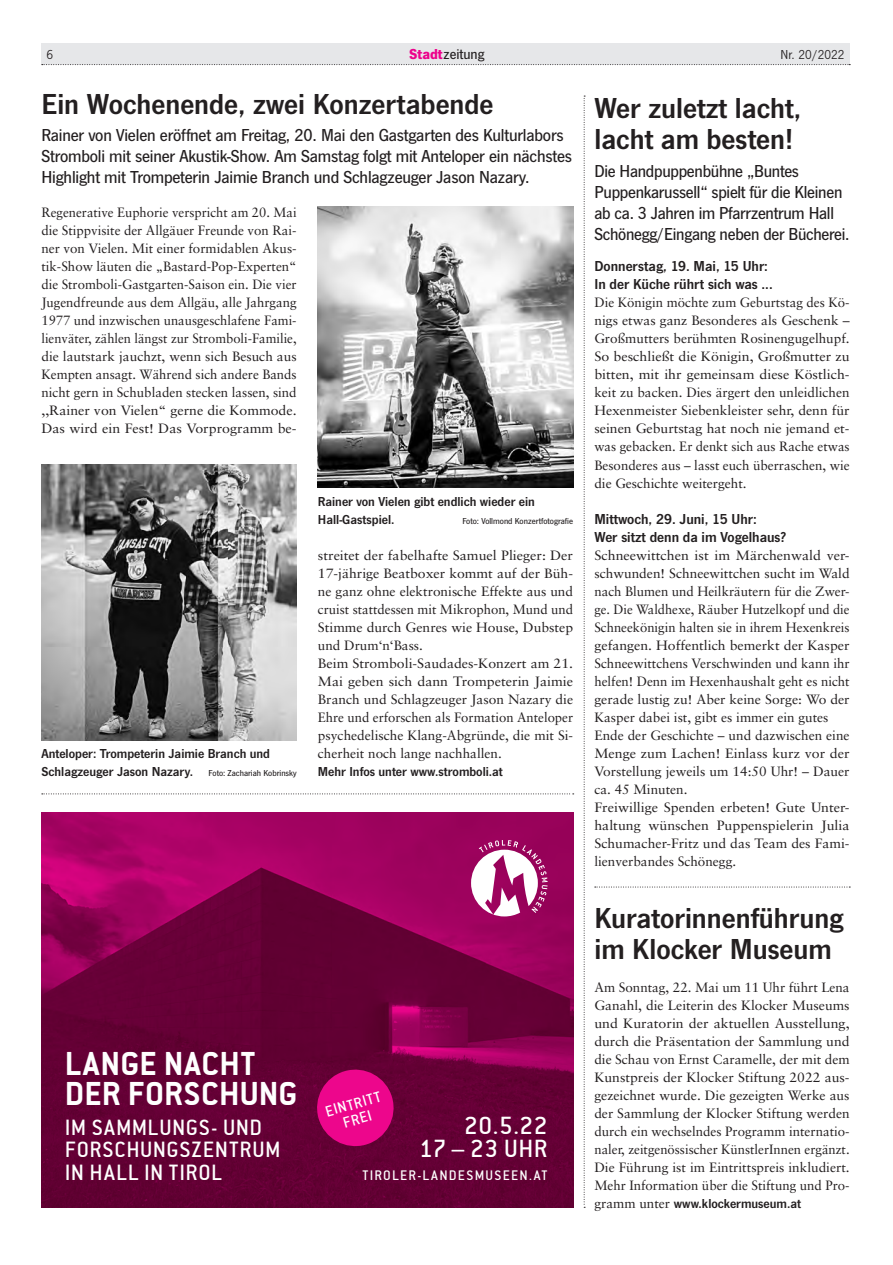
<style>
.page{position:relative;width:893px;height:1265px;background:#fff}
.page>*{position:absolute;margin:0;border:0;box-sizing:border-box;transform-origin:0 0}
.t1{font:36px/30px "Conduit ITCTT Bold";letter-spacing:.015em;color:#fff}
.t2{font:600 30px/31.5px "News Got T";color:#231f20}
.t3{font:27px/22.4px "Conduit Md ITCTT Medium";letter-spacing:.015em;color:#fff;text-align:right}
.t4{font:24px/22.8px "Conduit Md ITCTT Medium";letter-spacing:.03em;color:#fff}
.t5{font:500 18px/21px "News Got T";letter-spacing:-.01em;color:#231f20}
.t6{font:16.35px/15.6px "Conduit Md ITCTT Medium";color:#fff;text-align:center}
.t7{font:600 15px/18px "News Got T";color:#231f20}
.t8{font:15px "Conduit Md ITCTT Medium";letter-spacing:.08em;color:#fff}
.t9{font:500 15px "News Got T";color:#231f20}
.t10{font:13.5px/18px "Sabon";color:#231f20;scale:1.05 1}
.t11{font:13.5px/18px "Sabon";color:#231f20;text-align:justify}
.t12{font:13.5px/18px "Sabon";color:#231f20;text-align:justify;scale:.96 1}
.t13{font:600 13.5px/18px "News Got T";color:#231f20}
.t14{font:13.5px "News Got T";color:#231f20}
.t15{font:500 9px "News Got T";color:#231f20}
.s1{font-weight:700;color:#ed028c}
.s2{font-weight:500;font-size:9px}
.s3{font-family:"Sabon";font-weight:400}
</style>
<div class="page">
<div style="left:41px;top:43px;width:808px;height:22px;background:#e6e7e9"></div>
<svg style="left:42px;top:64px;width:808px;height:1px"></svg>
<img style="left:318px;top:206px;width:255px;height:281px">
<img style="left:41px;top:464px;width:256px;height:277px">
<svg style="left:42px;top:793px;width:532px;height:1px"></svg>
<svg style="left:595px;top:887px;width:255px;height:1px"></svg>
<img style="left:41px;top:812px;width:532px;height:396px">
<svg style="left:471px;top:840px;width:76px;height:76px"></svg>
<svg style="left:313px;top:1065px;width:85px;height:85px;background:#ba036c"></svg>
<svg style="left:583px;top:96px;width:2px;height:1112px"></svg>
<p class="t14" style="left:47px;top:47px;width:8px">6</p>
<p class="t9" style="left:409px;top:46px;width:77px"><span class="s1">Stadt</span>zeitung</p>
<p class="t14" style="left:780px;top:47px;width:65px">Nr. 20/2022</p>
<h2 class="t2" style="left:41px;top:87px;width:453px">Ein Wochenende, zwei Konzertabende</h2>
<h3 class="t5" style="left:41px;top:124px;width:532px">Rainer von Vielen eröffnet am Freitag, 20. Mai den Gastgarten des Kulturlabors<br>Stromboli mit seiner Akustik-Show. Am Samstag folgt mit Anteloper ein nächstes<br>Highlight mit Trompeterin Jaimie Branch und Schlagzeuger Jason Nazary.</h3>
<p class="t12" style="left:41px;top:204px;width:267px">Regenerative Euphorie verspricht am 20. Mai die Stippvisite der Allgäuer Freunde von Rai&shy;ner von Vielen. Mit einer formidablen Akus&shy;tik-Show läuten die „Bastard-Pop-Experten“ die Stromboli-Gastgarten-Saison ein. Die vier Jugendfreunde aus dem Allgäu, alle Jahrgang 1977 und inzwischen unausgeschlafene Fami&shy;lienväter, zählen längst zur Stromboli-Familie, die lautstark jauchzt, wenn sich Besuch aus Kempten ansagt. Während sich andere Bands nicht gern in Schubladen stecken lassen, sind ,,Rainer von Vielen“ gerne die Kommode.<br>Das wird ein Fest! Das Vorprogramm be-</p>
<h2 class="t2" style="left:594px;top:91px;width:208px">Wer zuletzt lacht, lacht am besten!</h2>
<h3 class="t5" style="left:594px;top:160px;width:257px">Die Handpuppenbühne „Buntes Puppenkarussell“ spielt für die Kleinen ab ca. 3 Jahren im Pfarrzentrum Hall Schönegg/Eingang neben der Bücherei.</h3>
<p class="t7" style="left:594px;top:257px;width:180px">Donnerstag, 19. Mai, 15 Uhr:<br>In der Küche rührt sich was ...</p>
<p class="t11" style="left:594px;top:294px;width:257px">Die Königin möchte zum Geburtstag des Kö&shy;nigs etwas ganz Besonderes als Geschenk – Großmutters berühmten Rosinengugelhupf.<br>So beschließt die Königin, Großmutter zu bitten, mit ihr gemeinsam diese Köstlich&shy;keit zu backen. Dies ärgert den unleidlichen Hexenmeister Siebenkleister sehr, denn für seinen Geburtstag hat noch nie jemand et&shy;was gebacken. Er denkt sich aus Rache etwas Besonderes aus – lasst euch überraschen, wie die Geschichte weitergeht.</p>
<p class="t7" style="left:594px;top:509px;width:194px">Mittwoch, 29. Juni, 15 Uhr:<br>Wer sitzt denn da im Vogelhaus?</p>
<p class="t10" style="left:594px;top:546px;width:244px">Schneewittchen ist im Märchenwald ver&shy;schwunden! Schneewittchen sucht im Wald nach Blumen und Heilkräutern für die Zwer&shy;ge. Die Waldhexe, Räuber Hutzelkopf und die Schneekönigin halten sie in ihrem Hexenkreis gefangen. Hoffentlich bemerkt der Kasper Schneewittchens Verschwinden und kann ihr helfen! Denn im Hexenhaushalt geht es nicht gerade lustig zu! Aber keine Sorge: Wo der Kasper dabei ist, gibt es immer ein gutes Ende der Geschichte – und dazwischen eine Menge zum Lachen! Einlass kurz vor der Vorstellung jeweils um 14:50 Uhr! – Dauer ca. 45 Minuten.<br>Freiwillige Spenden erbeten! Gute Unter&shy;haltung wünschen Puppenspielerin Julia Schumacher-Fritz und das Team des Fami&shy;lienverbandes Schönegg.</p>
<p class="t13" style="left:318px;top:492px;width:218px">Rainer von Vielen gibt endlich wieder ein<br>Hall-Gastspiel.</p>
<p class="t15" style="left:462px;top:515px;width:112px">Foto: Vollmond Konzertfotografie</p>
<p class="t10" style="left:318px;top:546px;width:244px">streitet der fabelhafte Samuel Plieger: Der 17-jährige Beatboxer kommt auf der Büh&shy;ne ganz ohne elektronische Effekte aus und cruist stattdessen mit Mikrophon, Mund und Stimme durch Genres wie House, Dubstep und Drum‘n‘Bass.<br>Beim Stromboli-Saudades-Konzert am 21.<br>Mai geben sich dann Trompeterin Jaimie Branch und Schlagzeuger Jason Nazary die Ehre und erforschen als Formation Anteloper psychedelische Klang-Abgründe, die mit Si&shy;cherheit noch lange nachhallen.</p>
<p class="t13" style="left:318px;top:762px;width:186px">Mehr Infos unter www.stromboli.at</p>
<p class="t13" style="left:41px;top:744px;width:257px">Anteloper: Trompeterin Jaimie Branch und<br>Schlagzeuger Jason Nazary. <span class="s2">Foto: Zachariah Kobrinsky</span></p>
<h1 class="t1" style="left:65px;top:1048px;width:234px">LANGE NACHT<br>DER FORSCHUNG</h1>
<h3 class="t4" style="left:65px;top:1115px;width:217px">IM SAMMLUNGS- UND<br>FORSCHUNGSZENTRUM<br>IN HALL IN TIROL</h3>
<h3 class="t3" style="left:419px;top:1114px;width:130px">20.5.22<br>17 – 23 UHR</h3>
<p class="t6" style="left:323px;top:1104px;width:59px;rotate:-16deg">EINTRITT<br>FREI</p>
<p class="t8" style="left:362px;top:1166px;width:187px">TIROLER-LANDESMUSEEN.AT</p>
<h2 class="t2" style="left:594px;top:901px;width:251px">Kuratorinnenführung im Klocker Museum</h2>
<p class="t11" style="left:594px;top:978px;width:257px">Am Sonntag, 22. Mai um 11 Uhr führt Lena Ganahl, die Leiterin des Klocker Museums und Kuratorin der aktuellen Ausstellung, durch die Präsentation der Sammlung und die Schau von Ernst Caramelle, der mit dem Kunstpreis der Klocker Stiftung 2022 aus&shy;gezeichnet wurde. Die gezeigten Werke aus der Sammlung der Klocker Stiftung werden durch ein wechselndes Programm internatio&shy;naler, zeitgenössischer KünstlerInnen ergänzt.<br>Die Führung ist im Eintrittspreis inkludiert.<br>Mehr Information über die Stiftung und Pro-</p>
<p class="t13" style="left:594px;top:1194px;width:208px"><span class="s3">gramm unter</span> www.klockermuseum.at</p>
</div>
